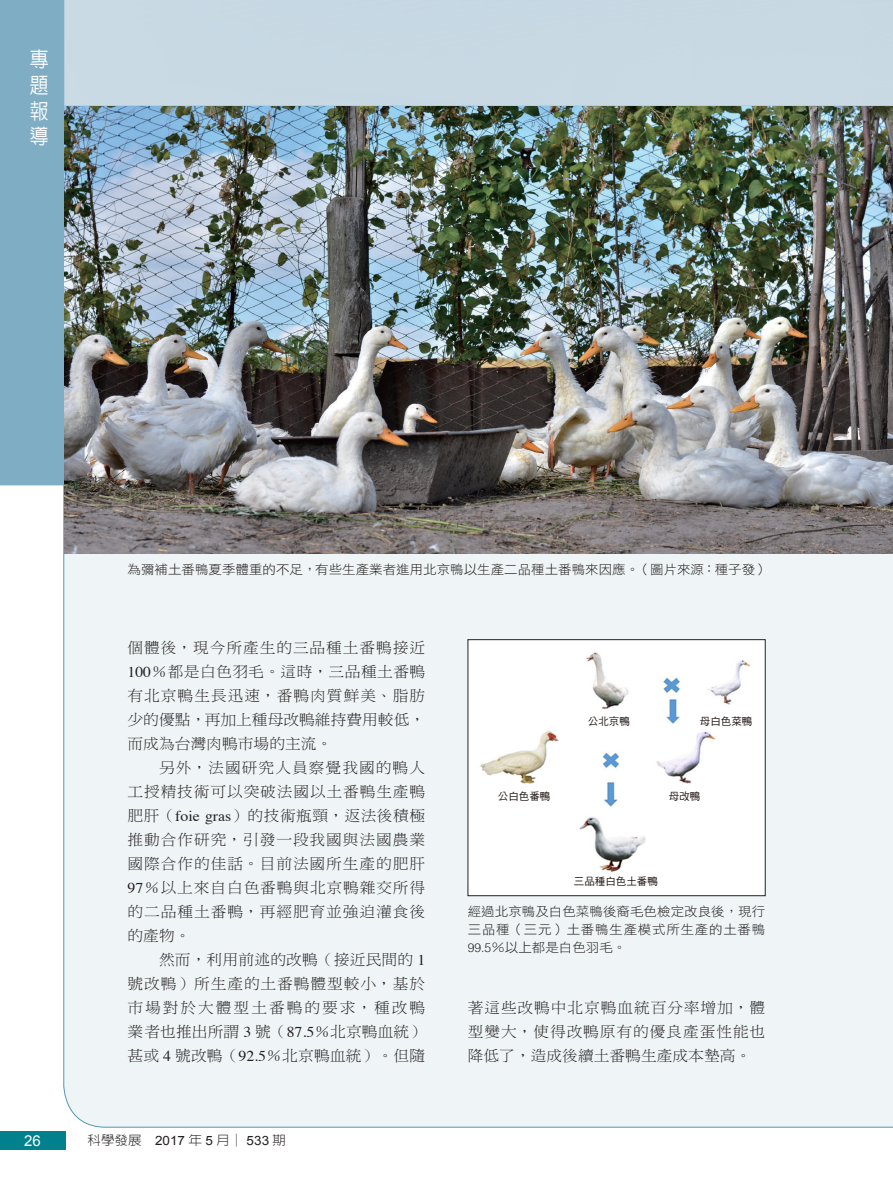
<style>
.page{position:relative;width:893px;height:1191px;background:#fff}
.page>*{position:absolute;margin:0;border:0;box-sizing:border-box;transform-origin:0 0}
.t1{font:500 21px/25.7px "AR New Hei B5";color:#fff;text-align:justify;scale:.9 1}
.A_內文{font:15px/24px "DF Ming Std W3";letter-spacing:.055em;color:#231f20;text-align:justify;scale:1.05 1}
.左頁碼{font:15px "Arial";color:#fff}
.圖說{font:12.9px/18px "DF Hei Std W3";color:#231f20;text-align:justify;scale:1.05 1}
.科學發展__年月_期{font:300 12.9px "AR New Hei B5";color:#231f20;scale:1.05 1}
.t2{font:10.5px "DF Hei Std W5";color:#231815}
.s1{font-family:"Times"}
.s2{font-family:"Helvetica";font-weight:300;font-size:12.3px}
.s3{font-family:"Arial";font-weight:400}
</style>
<div class="page">
<div style="left:63px;top:485px;width:830px;height:643px;background:#eff5f6"></div>
<hr style="left:0;top:106px;width:893px;height:1px;background:#5597b0">
<div style="left:0;top:0;width:64px;height:485px;background:#7fadc4"></div>
<div style="left:0;top:1131px;width:65px;height:18px;background:#00818d"></div>
<img style="left:64px;top:107px;width:829px;height:446px">
<div style="left:468px;top:639px;width:297px;height:256px;background:#fff"></div>
<img style="left:480px;top:652px;width:271px;height:220px">
<div style="left:468px;top:639px;width:297px;height:257px;border:1px solid #231f20"></div>
<h1 class="t1" style="left:30px;top:47px;width:22px">專題報導</h1>
<p class="圖說" style="left:128px;top:559px;width:612px">為彌補土番鴨夏季體重的不足，有些生產業者進用北京鴨以生產二品種土番鴨來因應。（圖片來源：種子發）</p>
<p class="A_內文" style="left:128px;top:635px;width:285px">個體後，現今所產生的三品種土番鴨接近<span class="s1">100</span>％都是白色羽毛。這時，三品種土番鴨有北京鴨生長迅速，番鴨肉質鮮美、脂肪少的優點，再加上種母改鴨維持費用較低，而成為台灣肉鴨市場的主流。</p>
<p class="A_內文" style="left:128px;top:755px;width:285px;text-indent:31px">另外，法國研究人員察覺我國的鴨人工授精技術可以突破法國以土番鴨生產鴨肥肝（<span class="s1">foie gras</span>）的技術瓶頸，返法後積極推動合作研究，引發一段我國與法國農業國際合作的佳話。目前法國所生產的肥肝<span class="s1">97</span>％以上來自白色番鴨與北京鴨雜交所得的二品種土番鴨，再經肥育並強迫灌食後的產物。</p>
<p class="A_內文" style="left:128px;top:947px;width:285px;text-indent:31px">然而，利用前述的改鴨（接近民間的 <span class="s1">1</span>號改鴨）所生產的土番鴨體型較小，基於市場對於大體型土番鴨的要求，種改鴨業者也推出所謂 <span class="s1">3</span> 號（<span class="s1">87.5</span>％北京鴨血統）甚或 <span class="s1">4</span> 號改鴨（<span class="s1">92.5</span>％北京鴨血統）。但隨</p>
<p class="t2" style="left:588px;top:716px;width:43px">公北京鴨</p>
<p class="t2" style="left:700px;top:716px;width:54px">母白色菜鴨</p>
<p class="t2" style="left:498px;top:791px;width:54px">公白色番鴨</p>
<p class="t2" style="left:669px;top:791px;width:33px">母改鴨</p>
<p class="t2" style="left:574px;top:875px;width:85px">三品種白色土番鴨</p>
<p class="圖說" style="left:468px;top:902px;width:285px">經過北京鴨及白色菜鴨後裔毛色檢定改良後，現行三品種（三元）土番鴨生產模式所生產的土番鴨<span class="s2">99.5</span>％以上都是白色羽毛。</p>
<p class="A_內文" style="left:468px;top:995px;width:285px">著這些改鴨中北京鴨血統百分率增加，體型變大，使得改鴨原有的優良產蛋性能也降低了，造成後續土番鴨生產成本墊高。</p>
<p class="左頁碼" style="left:24px;top:1131px;width:18px">26</p>
<p class="科學發展__年月_期" style="left:88px;top:1134px;width:190px">科學發展 <span class="s3">2017</span> 年 <span class="s3">5</span> 月│ <span class="s3">533</span> 期</p>
</div>
